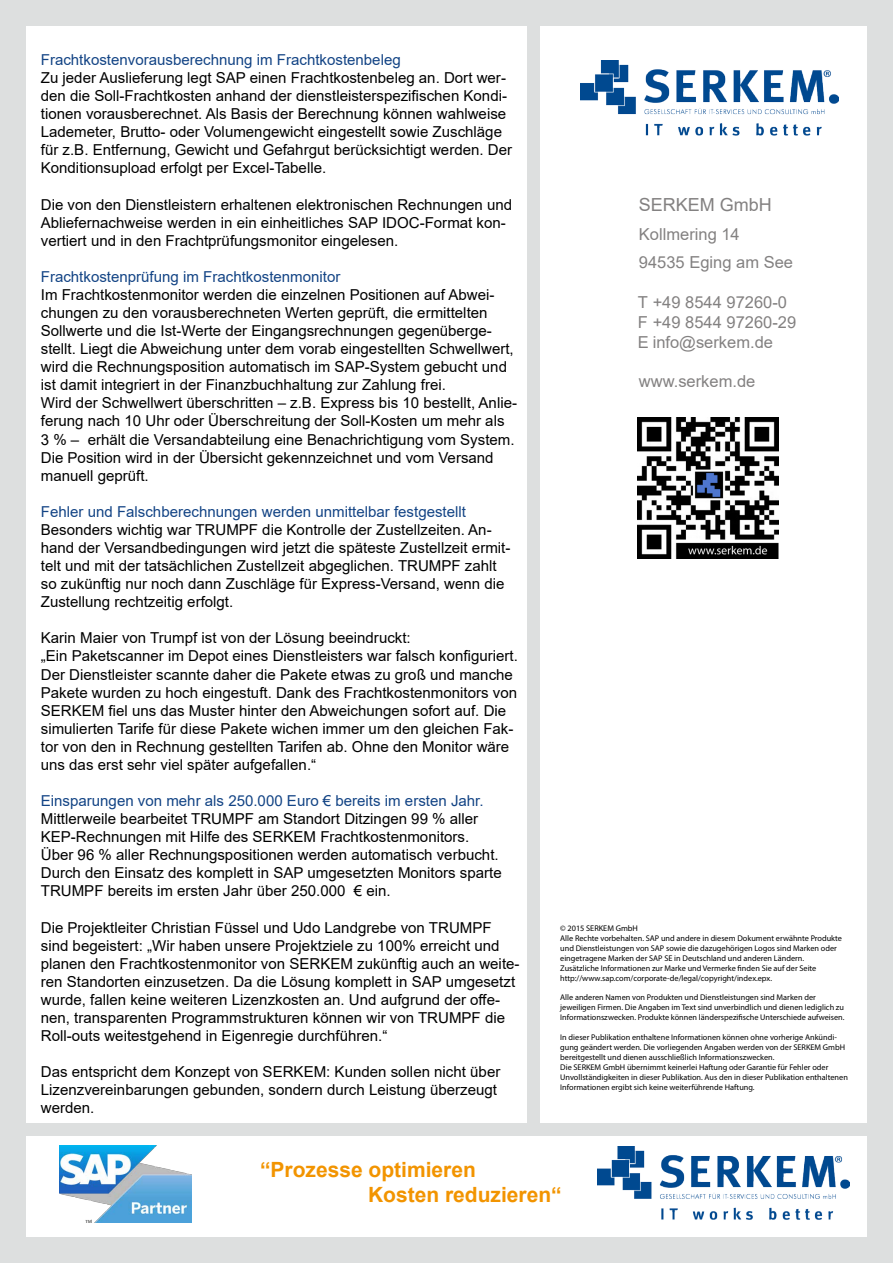
<style>
.page{position:relative;width:893px;height:1263px;background:#fff}
.page>*{position:absolute;margin:0;border:0;box-sizing:border-box;transform-origin:0 0}
.t1{font:700 21px/25.2px "Arial";color:#f29400}
.t2{font:18px "Arial";color:#838181}
.t3{font:16.5px/19.8px "Arial";color:#838181}
.t4{font:15px/18px "Arial";color:#000}
.t5{font:15px "Arial";color:#134485}
.t6{font:8.25px/9.9px "Myriad Pro";color:#000}
</style>
<div class="page">
<div style="left:2px;top:1123px;width:891px;height:12px;background:#dddfdf"></div>
<img style="left:638px;top:418px;width:140px;height:141px">
<img style="left:60px;top:1145px;width:132px;height:77px">
<div style="left:527px;top:0;width:13px;height:1136px;background:#dddfdf"></div>
<div style="left:0;top:0;width:893px;height:26px;background:#dddfdf"></div>
<div style="left:2px;top:1237px;width:891px;height:26px;background:#dddfdf"></div>
<div style="left:0;top:0;width:26px;height:1263px;background:#dddfdf"></div>
<div style="left:867px;top:0;width:26px;height:1263px;background:#dddfdf"></div>
<img style="left:598px;top:1146px;width:251px;height:74px">
<img style="left:581px;top:60px;width:258px;height:76px">
<p class="t5" style="left:41px;top:49px;width:361px">Frachtkostenvorausberechnung im Frachtkostenbeleg</p>
<p class="t4" style="left:41px;top:69px;width:473px">Zu jeder Auslieferung legt SAP einen Frachtkostenbeleg an. Dort wer&shy;den die Soll-Frachtkosten anhand der dienstleisterspezifischen Kondi&shy;tionen vorausberechnet. Als Basis der Berechnung können wahlweise Lademeter, Brutto- oder Volumengewicht eingestellt sowie Zuschläge für z.B. Entfernung, Gewicht und Gefahrgut berücksichtigt werden. Der Konditionsupload erfolgt per Excel-Tabelle.</p>
<p class="t4" style="left:41px;top:195px;width:473px">Die von den Dienstleistern erhaltenen elektronischen Rechnungen und<br>Abliefernachweise werden in ein einheitliches SAP IDOC-Format kon&shy;vertiert und in den Frachtprüfungsmonitor eingelesen.</p>
<p class="t5" style="left:41px;top:266px;width:301px">Frachtkostenprüfung im Frachtkostenmonitor</p>
<p class="t4" style="left:41px;top:286px;width:478px">Im Frachtkostenmonitor werden die einzelnen Positionen auf Abwei&shy;chungen zu den vorausberechneten Werten geprüft, die ermittelten Sollwerte und die Ist-Werte der Eingangsrechnungen gegenüberge&shy;stellt. Liegt die Abweichung unter dem vorab eingestellten Schwellwert, wird die Rechnungsposition automatisch im SAP-System gebucht und ist damit integriert in der Finanzbuchhaltung zur Zahlung frei.<br>Wird der Schwellwert überschritten – z.B. Express bis 10 bestellt, Anlie&shy;ferung nach 10 Uhr oder Überschreitung der Soll-Kosten um mehr als<br>3 % – erhält die Versandabteilung eine Benachrichtigung vom System.<br>Die Position wird in der Übersicht gekennzeichnet und vom Versand manuell geprüft.</p>
<p class="t5" style="left:41px;top:501px;width:427px">Fehler und Falschberechnungen werden unmittelbar festgestellt</p>
<p class="t4" style="left:41px;top:520px;width:471px">Besonders wichtig war TRUMPF die Kontrolle der Zustellzeiten. An&shy;hand der Versandbedingungen wird jetzt die späteste Zustellzeit ermit&shy;telt und mit der tatsächlichen Zustellzeit abgeglichen. TRUMPF zahlt so zukünftig nur noch dann Zuschläge für Express-Versand, wenn die Zustellung rechtzeitig erfolgt.</p>
<p class="t4" style="left:41px;top:629px;width:479px">Karin Maier von Trumpf ist von der Lösung beeindruckt:<br>„Ein Paketscanner im Depot eines Dienstleisters war falsch konfiguriert.<br>Der Dienstleister scannte daher die Pakete etwas zu groß und manche Pakete wurden zu hoch eingestuft. Dank des Frachtkostenmonitors von SERKEM fiel uns das Muster hinter den Abweichungen sofort auf. Die simulierten Tarife für diese Pakete wichen immer um den gleichen Fak&shy;tor von den in Rechnung gestellten Tarifen ab. Ohne den Monitor wäre uns das erst sehr viel später aufgefallen.“</p>
<p class="t5" style="left:41px;top:790px;width:444px">Einsparungen von mehr als 250.000 Euro € bereits im ersten Jahr.</p>
<p class="t4" style="left:41px;top:810px;width:462px">Mittlerweile bearbeitet TRUMPF am Standort Ditzingen 99 % aller KEP-Rechnungen mit Hilfe des SERKEM Frachtkostenmonitors.<br>Über 96 % aller Rechnungspositionen werden automatisch verbucht.<br>Durch den Einsatz des komplett in SAP umgesetzten Monitors sparte TRUMPF bereits im ersten Jahr über 250.000 € ein.</p>
<p class="t4" style="left:41px;top:918px;width:480px">Die Projektleiter Christian Füssel und Udo Landgrebe von TRUMPF sind begeistert: „Wir haben unsere Projektziele zu 100% erreicht und planen den Frachtkostenmonitor von SERKEM zukünftig auch an weite&shy;ren Standorten einzusetzen. Da die Lösung komplett in SAP umgesetzt wurde, fallen keine weiteren Lizenzkosten an. Und aufgrund der offe&shy;nen, transparenten Programmstrukturen können wir von TRUMPF die Roll-outs weitestgehend in Eigenregie durchführen.“</p>
<p class="t4" style="left:41px;top:1063px;width:461px">Das entspricht dem Konzept von SERKEM: Kunden sollen nicht über<br>Lizenzvereinbarungen gebunden, sondern durch Leistung überzeugt werden.</p>
<p class="t2" style="left:639px;top:192px;width:135px">SERKEM GmbH</p>
<p class="t3" style="left:639px;top:219px;width:156px;line-height:28.8px">Kollmering 14<br>94535 Eging am See</p>
<p class="t3" style="left:638px;top:292px;width:160px">T +49 8544 97260-0<br>F +49 8544 97260-29<br>E info@serkem.de</p>
<p class="t3" style="left:639px;top:371px;width:118px">www.serkem.de</p>
<p class="t6" style="left:560px;top:923px;width:283px">© 2015 SERKEM GmbH<br>Alle Rechte vorbehalten. SAP und andere in diesem Dokument erwähnte Produkte und Dienstleistungen von SAP sowie die dazugehörigen Logos sind Marken oder eingetragene Marken der SAP SE in Deutschland und anderen Ländern.<br>Zusätzliche Informationen zur Marke und Vermerke finden Sie auf der Seite http://www.sap.com/corporate-de/legal/copyright/index.epx.</p>
<p class="t6" style="left:560px;top:993px;width:286px">Alle anderen Namen von Produkten und Dienstleistungen sind Marken der jeweiligen Firmen. Die Angaben im Text sind unverbindlich und dienen lediglich zu<br>Informationszwecken. Produkte können länderspezifische Unterschiede aufweisen.</p>
<p class="t6" style="left:560px;top:1032px;width:289px">In dieser Publikation enthaltene Informationen können ohne vorherige Ankündi&shy;gung geändert werden. Die vorliegenden Angaben werden von der SERKEM GmbH bereitgestellt und dienen ausschließlich Informationszwecken.<br>Die SERKEM GmbH übernimmt keinerlei Haftung oder Garantie für Fehler oder Unvollständigkeiten in dieser Publikation. Aus den in dieser Publikation enthaltenen Informationen ergibt sich keine weiterführende Haftung.</p>
<h1 class="t1" style="left:368px;top:1157px;width:195px;text-indent:-108px">“Prozesse optimieren<br>Kosten reduzieren“</h1>
</div>
